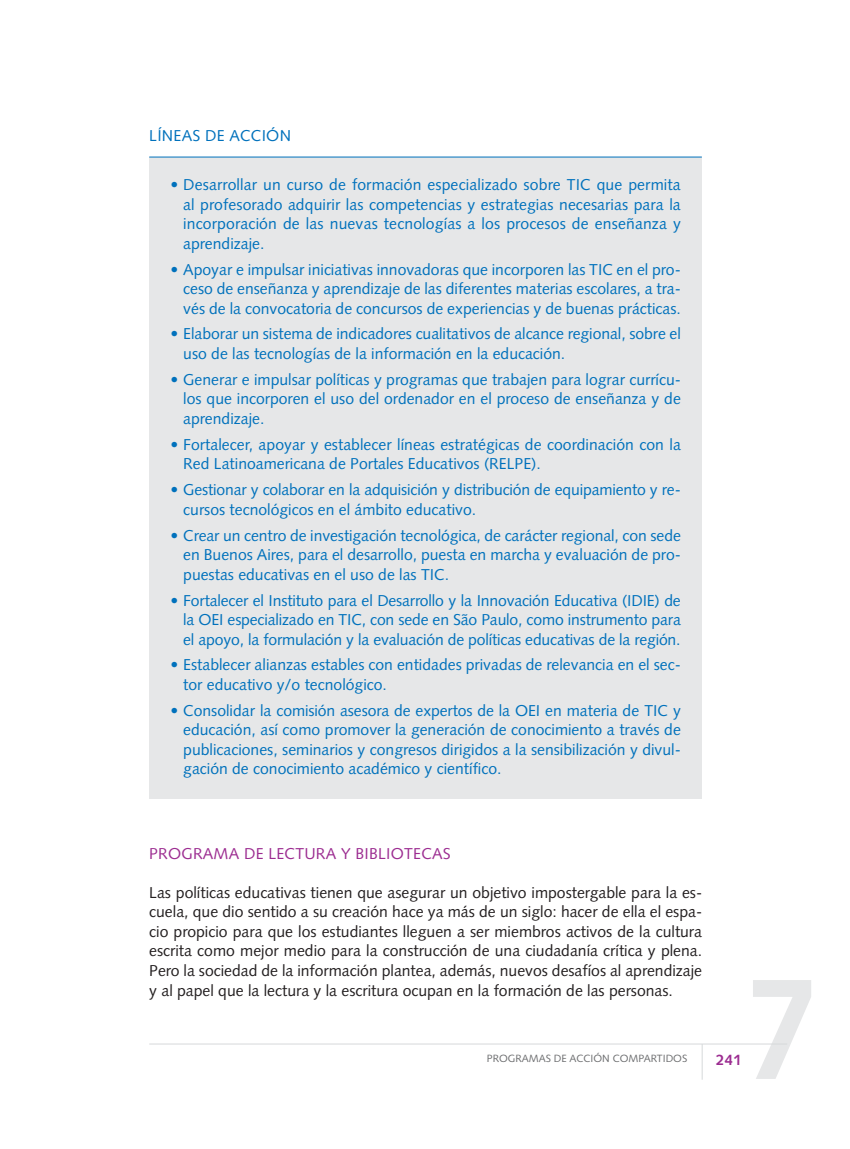
<style>
.page{position:relative;width:850px;height:1149px;background:#fff}
.page>*{position:absolute;margin:0;border:0;box-sizing:border-box;transform-origin:0 0}
.t1{font:600 133.5px "Avant Garde";color:#e6e7e8}
.t2{font:15.75px/19.5px "Syntax";color:#0071bc;text-align:justify}
.t3{font:15.75px/19.5px "Syntax";color:#231f20;text-align:justify}
.t4{font:15.75px "Syntax";letter-spacing:.015em;color:#9c2d91}
.t5{font:700 15px "Syntax";color:#9c2d91}
.t6{font:10.5px "Syntax";color:#6d6e70}
</style>
<div class="page">
<div style="left:149px;top:158px;width:553px;height:640px;background:#e6e7e8"></div>
<hr style="left:149px;top:1043px;width:638px;height:1px;background:#d6d9da">
<hr style="left:702px;top:1043px;width:1px;height:36px;background:#d6d9da">
<hr style="left:149px;top:157px;width:553px;height:1px;background:#0071bc">
<p class="t2" style="left:149px;top:127px;width:143px">LÍNEAS DE ACCIÓN</p>
<p class="t2" style="left:183px;top:176px;width:499px;text-indent:-13px">• Desarrollar un curso de formación especializado sobre TIC que permita al profesorado adquirir las competencias y estrategias necesarias para la incorporación de las nuevas tecnologías a los procesos de enseñanza y aprendizaje.</p>
<p class="t2" style="left:183px;top:260px;width:499px;text-indent:-13px">• Apoyar e impulsar iniciativas innovadoras que incorporen las TIC en el pro&shy;ceso de enseñanza y aprendizaje de las diferentes materias escolares, a tra&shy;vés de la convocatoria de concursos de experiencias y de buenas prácticas.</p>
<p class="t2" style="left:183px;top:325px;width:499px;text-indent:-13px">• Elaborar un sistema de indicadores cualitativos de alcance regional, sobre el uso de las tecnologías de la información en la educación.</p>
<p class="t2" style="left:183px;top:371px;width:499px;text-indent:-13px">• Generar e impulsar políticas y programas que trabajen para lograr currícu&shy;los que incorporen el uso del ordenador en el proceso de enseñanza y de aprendizaje.</p>
<p class="t2" style="left:183px;top:436px;width:499px;text-indent:-13px">• Fortalecer, apoyar y establecer líneas estratégicas de coordinación con la<br>Red Latinoamericana de Portales Educativos (RELPE).</p>
<p class="t2" style="left:183px;top:481px;width:499px;text-indent:-13px">• Gestionar y colaborar en la adquisición y distribución de equipamiento y re&shy;cursos tecnológicos en el ámbito educativo.</p>
<p class="t2" style="left:183px;top:526px;width:499px;text-indent:-13px">• Crear un centro de investigación tecnológica, de carácter regional, con sede en Buenos Aires, para el desarrollo, puesta en marcha y evaluación de pro&shy;puestas educativas en el uso de las TIC.</p>
<p class="t2" style="left:183px;top:591px;width:499px;text-indent:-13px">• Fortalecer el Instituto para el Desarrollo y la Innovación Educativa (IDIE) de la OEI especializado en TIC, con sede en São Paulo, como instrumento para el apoyo, la formulación y la evaluación de políticas educativas de la región.</p>
<p class="t2" style="left:183px;top:656px;width:499px;text-indent:-13px">• Establecer alianzas estables con entidades privadas de relevancia en el sec&shy;tor educativo y/o tecnológico.</p>
<p class="t2" style="left:183px;top:702px;width:499px;text-indent:-13px">• Consolidar la comisión asesora de expertos de la OEI en materia de TIC y educación, así como promover la generación de conocimiento a través de publicaciones, seminarios y congresos dirigidos a la sensibilización y divul&shy;gación de conocimiento académico y científico.</p>
<p class="t4" style="left:149px;top:846px;width:303px">PROGRAMA DE LECTURA Y BIBLIOTECAS</p>
<p class="t3" style="left:149px;top:883px;width:554px">Las políticas educativas tienen que asegurar un objetivo impostergable para la es&shy;cuela, que dio sentido a su creación hace ya más de un siglo: hacer de ella el espa&shy;cio propicio para que los estudiantes lleguen a ser miembros activos de la cultura escrita como mejor medio para la construcción de una ciudadanía crítica y plena.<br>Pero la sociedad de la información plantea, además, nuevos desafíos al aprendizaje y al papel que la lectura y la escritura ocupan en la formación de las personas.</p>
<p class="t6" style="left:487px;top:1053px;width:202px">PROGRAMAS DE ACCIÓN COMPARTIDOS</p>
<p class="t5" style="left:716px;top:1053px;width:27px">241</p>
<h1 class="t1" style="left:744px;top:979px;width:76px">7</h1>
</div>
